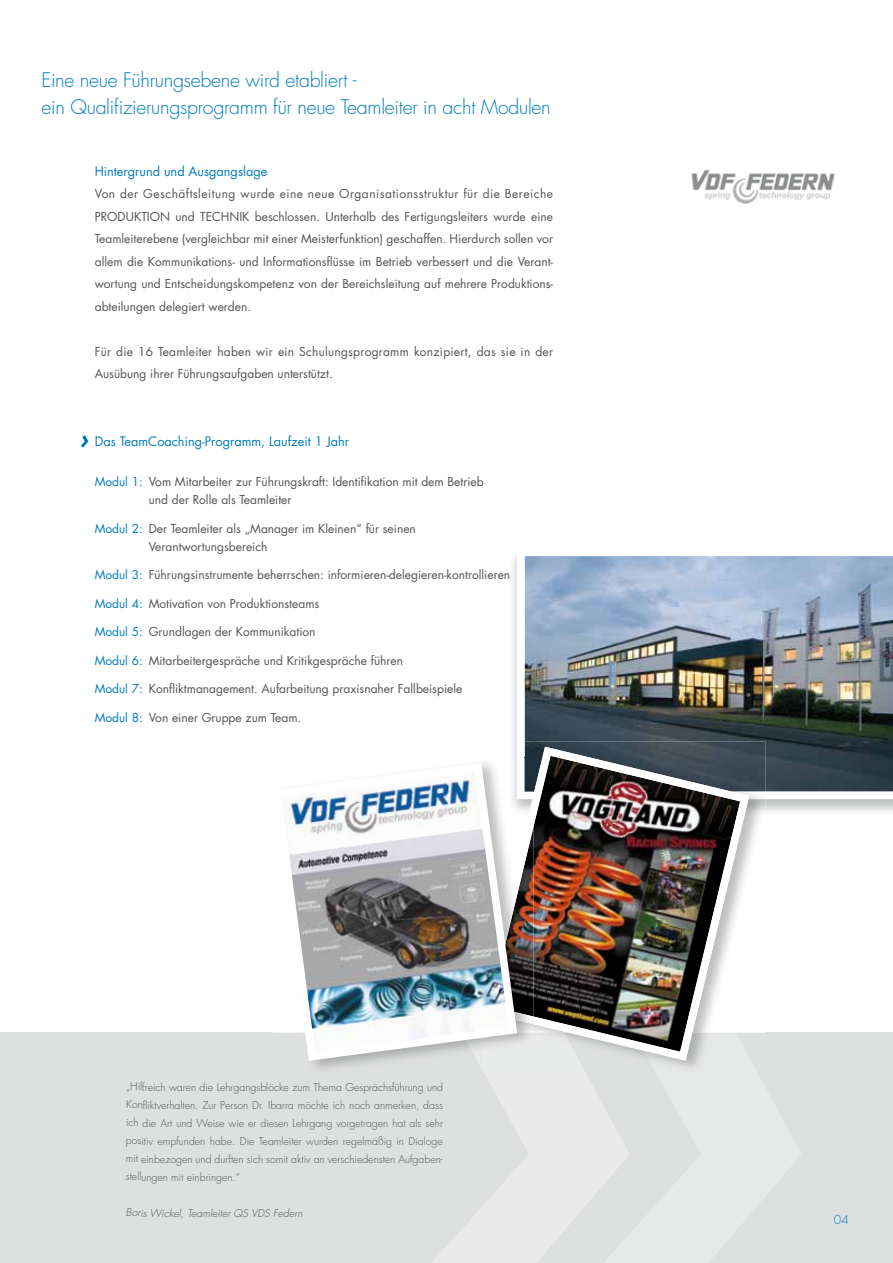
<style>
.page{position:relative;width:893px;height:1263px;background:#fff}
.page>*{position:absolute;margin:0;border:0;box-sizing:border-box;transform-origin:0 0}
.t1{font:300 19.5px/27px "Futura";letter-spacing:-.015em;color:#007cbe}
.t2{font:12.75px "Futura";color:#007cbe}
.t3{font:12px/22.5px "Futura";color:#535454}
.t4{font:12px/22.5px "Futura";letter-spacing:.02em;color:#535454}
.t5{font:300 12px "Futura";color:#007cbe}
.t6{font:300 10.5px/18px "Futura";letter-spacing:-.005em;color:#535454;text-align:justify}
.t7{font:italic 300 10.5px "Futura";color:#535454}
.s1{color:#007cbe}
</style>
<div class="page">
<div style="left:0;top:1033px;width:893px;height:230px;background:#dedfdf"></div>
<img style="left:524px;top:556px;width:369px;height:236px">
<svg style="left:691px;top:169px;width:144px;height:35px"></svg>
<img style="left:524px;top:742px;width:242px;height:57px">
<img style="left:534px;top:1061px;width:47px;height:5px">
<img style="left:510px;top:747px;width:239px;height:314px">
<img style="left:313px;top:1061px;width:167px;height:8px">
<svg style="left:431px;top:1066px;width:327px;height:197px"></svg>
<img style="left:510px;top:758px;width:7px;height:5px">
<img style="left:517px;top:758px;width:17px;height:36px">
<img style="left:480px;top:1024px;width:54px;height:49px">
<img style="left:517px;top:794px;width:17px;height:230px">
<img style="left:285px;top:763px;width:232px;height:298px">
<svg style="left:81px;top:435px;width:7px;height:13px"></svg>
<h1 class="t1" style="left:41px;top:67px;width:511px">Eine neue Führungsebene wird etabliert -<br>ein Qualifizierungsprogramm für neue Teamleiter in acht Modulen</h1>
<p class="t2" style="left:95px;top:162px;width:174px">Hintergrund und Ausgangslage</p>
<p class="t3" style="left:95px;top:182px;width:460px;text-align:justify">Von der Geschäftsleitung wurde eine neue Organisationsstruktur für die Bereiche PRODUKTION und TECHNIK beschlossen. Unterhalb des Fertigungsleiters wurde eine Teamleiterebene (vergleichbar mit einer Meisterfunktion) geschaffen. Hierdurch sollen vor allem die Kommunikations- und Informationsflüsse im Betrieb verbessert und die Verant&shy;wortung und Entscheidungskompetenz von der Bereichsleitung auf mehrere Produktions&shy;abteilungen delegiert werden.</p>
<p class="t4" style="left:95px;top:340px;width:460px">Für die 16 Teamleiter haben wir ein Schulungsprogramm konzipiert, das sie in der<br>Ausübung ihrer Führungsaufgaben unterstützt.</p>
<p class="t2" style="left:95px;top:432px;width:256px">Das TeamCoaching-Programm, Laufzeit 1 Jahr</p>
<p class="t3" style="left:149px;top:473px;width:336px;line-height:18px;text-indent:-54px"><span class="s1">Modul 1:</span> Vom Mitarbeiter zur Führungskraft: Identifikation mit dem Betrieb und der Rolle als Teamleiter</p>
<p class="t3" style="left:149px;top:519px;width:269px;line-height:18px;text-indent:-54px"><span class="s1">Modul 2:</span> Der Teamleiter als „Manager im Kleinen“ für seinen<br>Verantwortungsbereich</p>
<p class="t3" style="left:95px;top:563px;width:417px"><span class="s1">Modul 3:</span> Führungsinstrumente beherrschen: informieren-delegieren-kontrollieren</p>
<p class="t3" style="left:95px;top:592px;width:226px"><span class="s1">Modul 4:</span> Motivation von Produktionsteams</p>
<p class="t3" style="left:95px;top:620px;width:222px"><span class="s1">Modul 5:</span> Grundlagen der Kommunikation</p>
<p class="t3" style="left:95px;top:649px;width:310px"><span class="s1">Modul 6:</span> Mitarbeitergespräche und Kritikgespräche führen</p>
<p class="t3" style="left:95px;top:677px;width:369px"><span class="s1">Modul 7:</span> Konfliktmanagement. Aufarbeitung praxisnaher Fallbeispiele</p>
<p class="t3" style="left:95px;top:706px;width:208px"><span class="s1">Modul 8:</span> Von einer Gruppe zum Team.</p>
<p class="t6" style="left:126px;top:1078px;width:319px">„Hilfreich waren die Lehrgangsblöcke zum Thema Gesprächsführung und Konfliktverhalten. Zur Person Dr. Ibarra möchte ich noch anmerken, dass ich die Art und Weise wie er diesen Lehrgang vorgetragen hat als sehr positiv empfunden habe. Die Teamleiter wurden regelmäßig in Dialoge mit einbezogen und durften sich somit aktiv an verschiedensten Aufgaben&shy;stellungen mit einbringen.“</p>
<p class="t7" style="left:126px;top:1206px;width:178px">Boris Wickel, Teamleiter QS VDS Federn</p>
<p class="t5" style="left:834px;top:1212px;width:16px">04</p>
</div>
